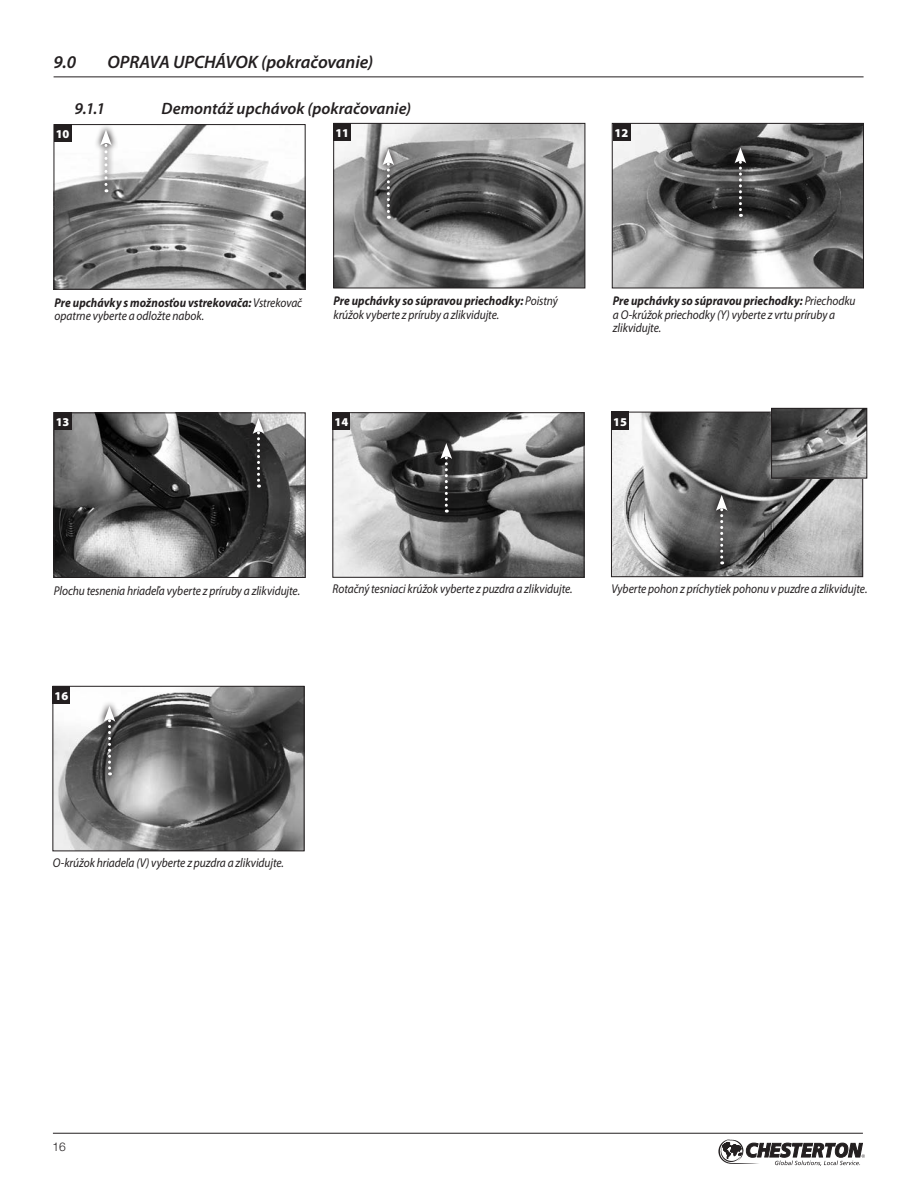
<style>
.page{position:relative;width:918px;height:1188px;background:#fff}
.page>*{position:absolute;margin:0;border:0;box-sizing:border-box;transform-origin:0 0}
.t1{font:italic 600 18px "Myriad Pro";letter-spacing:-.005em;color:#231f20}
.t2{font:italic 600 16.5px "Myriad Pro";color:#231f20}
.t3{font:italic 12.75px/13.5px "Myriad Pro";letter-spacing:-.005em;color:#231f20;scale:.9 1}
.t4{font:900 12px "Myriad Pro";color:#fff}
.t5{font:300 12px "Helvetica Neue LT Std";color:#231f20}
.s1{font-weight:700}
</style>
<div class="page">
<hr style="left:53px;top:1133px;width:810px;height:1px;background:#231f20">
<svg style="left:718px;top:1139px;width:147px;height:27px"></svg>
<hr style="left:54px;top:76px;width:810px;height:1px;background:#231f20">
<img style="left:335px;top:125px;width:248px;height:161px">
<div style="left:333px;top:123px;width:252px;height:165px;border:1px solid #231f20"></div>
<div style="left:333px;top:123px;width:18px;height:18px;background:#231f20"></div>
<svg style="left:376px;top:143px;width:25px;height:82px"></svg>
<svg style="left:382px;top:149px;width:12px;height:70px"></svg>
<img style="left:614px;top:125px;width:248px;height:161px">
<div style="left:612px;top:123px;width:252px;height:165px;border:1px solid #231f20"></div>
<div style="left:613px;top:123px;width:18px;height:18px;background:#231f20"></div>
<svg style="left:728px;top:141px;width:25px;height:82px"></svg>
<svg style="left:735px;top:147px;width:11px;height:70px"></svg>
<img style="left:56px;top:414px;width:248px;height:162px">
<div style="left:54px;top:412px;width:252px;height:166px;border:1px solid #231f20"></div>
<div style="left:54px;top:412px;width:18px;height:18px;background:#231f20"></div>
<svg style="left:246px;top:412px;width:25px;height:82px"></svg>
<svg style="left:253px;top:418px;width:11px;height:70px"></svg>
<img style="left:54px;top:688px;width:248px;height:161px">
<div style="left:52px;top:686px;width:252px;height:165px;border:1px solid #231f20"></div>
<div style="left:52px;top:686px;width:18px;height:18px;background:#231f20"></div>
<svg style="left:97px;top:700px;width:25px;height:82px"></svg>
<svg style="left:104px;top:706px;width:11px;height:69px"></svg>
<img style="left:334px;top:414px;width:248px;height:162px">
<div style="left:332px;top:412px;width:252px;height:166px;border:1px solid #231f20"></div>
<div style="left:332px;top:412px;width:18px;height:18px;background:#231f20"></div>
<svg style="left:434px;top:437px;width:25px;height:82px"></svg>
<svg style="left:440px;top:443px;width:12px;height:70px"></svg>
<img style="left:613px;top:414px;width:248px;height:161px">
<div style="left:611px;top:412px;width:252px;height:165px;border:1px solid #231f20"></div>
<div style="left:611px;top:412px;width:18px;height:18px;background:#231f20"></div>
<img style="left:773px;top:410px;width:92px;height:67px">
<div style="left:771px;top:408px;width:96px;height:71px;border:1px solid #231f20"></div>
<svg style="left:709px;top:489px;width:25px;height:82px"></svg>
<svg style="left:716px;top:495px;width:12px;height:69px"></svg>
<img style="left:56px;top:126px;width:248px;height:162px">
<div style="left:54px;top:124px;width:252px;height:166px;border:1px solid #231f20"></div>
<div style="left:54px;top:124px;width:18px;height:18px;background:#231f20"></div>
<svg style="left:94px;top:124px;width:24px;height:75px"></svg>
<svg style="left:100px;top:130px;width:12px;height:62px"></svg>
<h1 class="t1" style="left:54px;top:50px;width:24px">9.0</h1>
<h1 class="t1" style="left:108px;top:50px;width:267px">OPRAVA UPCHÁVOK (pokračovanie)</h1>
<p class="t2" style="left:75px;top:98px;width:32px">9.1.1</p>
<p class="t2" style="left:162px;top:98px;width:251px">Demontáž upchávok (pokračovanie)</p>
<p class="t4" style="left:335px;top:125px;width:15px">11</p>
<p class="t4" style="left:56px;top:126px;width:15px">10</p>
<p class="t4" style="left:615px;top:125px;width:15px">12</p>
<p class="t3" style="left:55px;top:295px;width:277px"><span class="s1">Pre upchávky s možnosťou vstrekovača:</span> Vstrekovač opatrne vyberte a odložte nabok.</p>
<p class="t3" style="left:333px;top:294px;width:251px"><span class="s1">Pre upchávky so súpravou priechodky:</span> Poistný krúžok vyberte z príruby a zlikvidujte.</p>
<p class="t3" style="left:613px;top:294px;width:271px"><span class="s1">Pre upchávky so súpravou priechodky:</span> Priechodku a O-krúžok priechodky (Y) vyberte z vrtu príruby a zlikvidujte.</p>
<p class="t4" style="left:56px;top:414px;width:15px">13</p>
<p class="t4" style="left:335px;top:414px;width:15px">14</p>
<p class="t4" style="left:613px;top:413px;width:15px">135</p>
<p class="t3" style="left:54px;top:584px;width:275px">Plochu tesnenia hriadeľa vyberte z príruby a zlikvidujte.</p>
<p class="t3" style="left:333px;top:582px;width:268px">Rotačný tesniaci krúžok vyberte z puzdra a zlikvidujte.</p>
<p class="t4" style="left:55px;top:688px;width:15px">16</p>
<p class="t3" style="left:611px;top:581px;width:286px">Vyberte pohon z príchytiek pohonu v puzdre a zlikvidujte.</p>
<p class="t3" style="left:53px;top:855px;width:258px">O-krúžok hriadeľa (V) vyberte z puzdra a zlikvidujte.</p>
<p class="t5" style="left:52px;top:1139px;width:15px">16</p>
</div>
